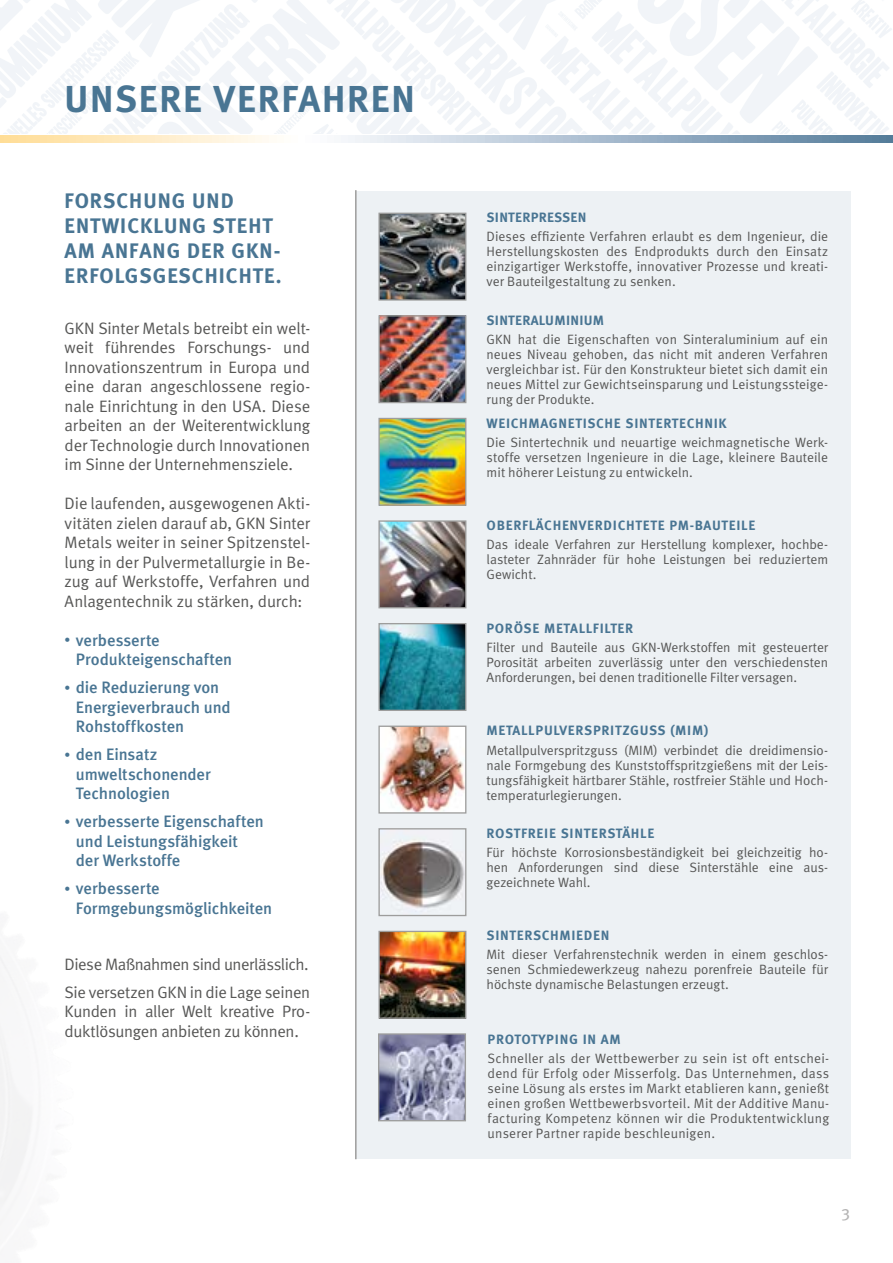
<style>
.page{position:relative;width:893px;height:1263px;background:#fff}
.page>*{position:absolute;margin:0;border:0;box-sizing:border-box;transform-origin:0 0}
.t1{font:37.5px "Meta Bold LF";letter-spacing:.05em;color:#497593}
.t2{font:21px/25.2px "Meta Bold LF";letter-spacing:.05em;color:#497593}
.Lauftext{font:16.5px/19.5px "Meta Normal LF";letter-spacing:-.01em;color:#575756;text-align:justify}
.Lauftext-2{font:16.5px/19.5px "Meta Medium LF";color:#497593}
.Lauftext-3{font:16.5px "Meta Normal LF";letter-spacing:-.03em;color:#575756}
.t3{font:16.5px "Meta Book LF";color:#b5b4b4}
.Lauftext_aussen{font:13.5px/15px "Meta Normal LF";letter-spacing:.005em;color:#575756;text-align:justify}
.Headline_1_aussen{font:13.5px "Meta Bold Caps";letter-spacing:.05em;color:#497593}
.Headline_1_aussen-2{font:13.5px "Meta Bold Caps";letter-spacing:.02em;color:#497593}
.s1{font-size:12px}
</style>
<div class="page">
<svg style="left:0;top:135px;width:893px;height:7px;background:#c6cdcc"></svg>
<svg style="left:0;top:0;width:892px;height:134px"></svg>
<div style="left:356px;top:191px;width:494px;height:968px;background:#edf1f4"></div>
<img style="left:380px;top:625px;width:84px;height:84px">
<div style="left:378px;top:623px;width:88px;height:88px;border:1px solid #9d9d9c"></div>
<img style="left:380px;top:317px;width:84px;height:84px">
<div style="left:378px;top:315px;width:88px;height:88px;border:1px solid #9d9d9c"></div>
<img style="left:380px;top:215px;width:84px;height:84px">
<div style="left:378px;top:213px;width:88px;height:88px;border:1px solid #9d9d9c"></div>
<img style="left:380px;top:727px;width:84px;height:84px">
<div style="left:378px;top:725px;width:88px;height:88px;border:1px solid #9d9d9c"></div>
<img style="left:380px;top:420px;width:84px;height:84px">
<div style="left:378px;top:418px;width:88px;height:88px;border:1px solid #9d9d9c"></div>
<img style="left:380px;top:839px;width:84px;height:69px">
<div style="left:378px;top:828px;width:88px;height:88px;border:1px solid #9d9d9c"></div>
<img style="left:380px;top:522px;width:84px;height:84px">
<div style="left:378px;top:520px;width:88px;height:88px;border:1px solid #9d9d9c"></div>
<img style="left:380px;top:933px;width:84px;height:84px">
<div style="left:378px;top:931px;width:88px;height:88px;border:1px solid #9d9d9c"></div>
<img style="left:380px;top:1035px;width:84px;height:84px">
<div style="left:378px;top:1033px;width:88px;height:88px;border:1px solid #9d9d9c"></div>
<hr style="left:355px;top:190px;width:2px;height:969px;background:#9d9d9c">
<p class="t1" style="left:65px;top:77px;width:352px">UNSERE VERFAHREN</p>
<p class="t2" style="left:65px;top:187px;width:218px">FORSCHUNG UND<br>ENTWICKLUNG STEHT<br>AM ANFANG DER GKN-<br>ERFOLGSGESCHICHTE.</p>
<p class="Lauftext" style="left:65px;top:318px;width:247px">GKN Sinter Metals betreibt ein welt&shy;weit führendes Forschungs- und Innovationszentrum in Europa und eine daran angeschlossene regio&shy;nale Einrichtung in den USA. Diese arbeiten an der Weiterentwicklung der Technologie durch Innovationen im Sinne der Unternehmensziele.</p>
<p class="Lauftext" style="left:65px;top:494px;width:247px">Die laufenden, ausgewogenen Akti&shy;vitäten zielen darauf ab, GKN Sinter Metals weiter in seiner Spitzenstel&shy;lung in der Pulvermetallurgie in Be&shy;zug auf Werkstoffe, Verfahren und Anlagentechnik zu stärken, durch:</p>
<p class="Lauftext-2" style="left:76px;top:630px;width:158px;text-indent:-11px"><span class="s1">•</span> verbesserte<br>Produkteigenschaften</p>
<p class="Lauftext-2" style="left:76px;top:678px;width:156px;text-indent:-11px"><span class="s1">•</span> die Reduzierung von<br>Energieverbrauch und<br>Rohstoffkosten</p>
<p class="Lauftext-2" style="left:76px;top:745px;width:136px;text-indent:-11px"><span class="s1">•</span> den Einsatz umweltschonender<br>Technologien</p>
<p class="Lauftext-2" style="left:76px;top:812px;width:189px;text-indent:-11px"><span class="s1">•</span> verbesserte Eigenschaften und Leistungsfähigkeit der Werkstoffe</p>
<p class="Lauftext-2" style="left:76px;top:879px;width:198px;text-indent:-11px"><span class="s1">•</span> verbesserte<br>Formgebungsmöglichkeiten</p>
<p class="Lauftext-3" style="left:65px;top:954px;width:246px">Diese Maßnahmen sind unerlässlich.</p>
<p class="Lauftext" style="left:65px;top:982px;width:247px">Sie versetzen GKN in die Lage seinen Kunden in aller Welt kreative Pro&shy;duktlösungen anbieten zu können.</p>
<p class="Headline_1_aussen-2" style="left:486px;top:209px;width:101px">SINTERPRESSEN</p>
<p class="Lauftext_aussen" style="left:486px;top:229px;width:343px">Dieses effiziente Verfahren erlaubt es dem Ingenieur, die Herstellungskosten des Endprodukts durch den Einsatz einzigartiger Werkstoffe, innovativer Prozesse und kreati&shy;ver Bauteilgestaltung zu senken.</p>
<p class="Headline_1_aussen-2" style="left:486px;top:312px;width:119px">SINTERALUMINIUM</p>
<p class="Lauftext_aussen" style="left:486px;top:332px;width:343px">GKN hat die Eigenschaften von Sinteraluminium auf ein neues Niveau gehoben, das nicht mit anderen Verfahren vergleichbar ist. Für den Konstrukteur bietet sich damit ein neues Mittel zur Gewichtseinsparung und Leistungssteige&shy;rung der Produkte.</p>
<p class="Headline_1_aussen" style="left:486px;top:415px;width:242px">WEICHMAGNETISCHE SINTERTECHNIK</p>
<p class="Lauftext_aussen" style="left:486px;top:434px;width:343px">Die Sintertechnik und neuartige weichmagnetische Werk&shy;stoffe versetzen Ingenieure in die Lage, kleinere Bauteile mit höherer Leistung zu entwickeln.</p>
<p class="Headline_1_aussen" style="left:486px;top:517px;width:270px">OBERFLÄCHENVERDICHTETE PM-BAUTEILE</p>
<p class="Lauftext_aussen" style="left:486px;top:536px;width:343px">Das ideale Verfahren zur Herstellung komplexer, hochbe&shy;lasteter Zahnräder für hohe Leistungen bei reduziertem Gewicht.</p>
<p class="Headline_1_aussen" style="left:486px;top:620px;width:148px">PORÖSE METALLFILTER</p>
<p class="Lauftext_aussen" style="left:486px;top:640px;width:343px">Filter und Bauteile aus GKN-Werkstoffen mit gesteuerter Porosität arbeiten zuverlässig unter den verschiedensten Anforderungen, bei denen traditionelle Filter versagen.</p>
<p class="Headline_1_aussen" style="left:486px;top:723px;width:223px">METALLPULVERSPRITZGUSS (MIM)</p>
<p class="Lauftext_aussen" style="left:486px;top:742px;width:343px">Metallpulverspritzguss (MIM) verbindet die dreidimensio&shy;nale Formgebung des Kunststoffspritzgießens mit der Leis&shy;tungsfähigkeit härtbarer Stähle, rostfreier Stähle und Hoch&shy;temperaturlegierungen.</p>
<p class="Headline_1_aussen" style="left:486px;top:825px;width:169px">ROSTFREIE SINTERSTÄHLE</p>
<p class="Lauftext_aussen" style="left:486px;top:845px;width:343px">Für höchste Korrosionsbeständigkeit bei gleichzeitig ho&shy;hen Anforderungen sind diese Sinterstähle eine aus&shy;gezeichnete Wahl.</p>
<p class="Headline_1_aussen" style="left:486px;top:927px;width:124px">SINTERSCHMIEDEN</p>
<p class="Lauftext_aussen" style="left:486px;top:947px;width:343px">Mit dieser Verfahrenstechnik werden in einem geschlos&shy;senen Schmiedewerkzeug nahezu porenfreie Bauteile für höchste dynamische Belastungen erzeugt.</p>
<p class="Headline_1_aussen" style="left:488px;top:1031px;width:135px">PROTOTYPING IN AM</p>
<p class="Lauftext_aussen" style="left:488px;top:1050px;width:343px">Schneller als der Wettbewerber zu sein ist oft entschei&shy;dend für Erfolg oder Misserfolg. Das Unternehmen, dass seine Lösung als erstes im Markt etablieren kann, genießt einen großen Wettbewerbsvorteil. Mit der Additive Manu&shy;facturing Kompetenz können wir die Produktentwicklung unserer Partner rapide beschleunigen.</p>
<p class="t3" style="left:841px;top:1205px;width:11px">3</p>
</div>
